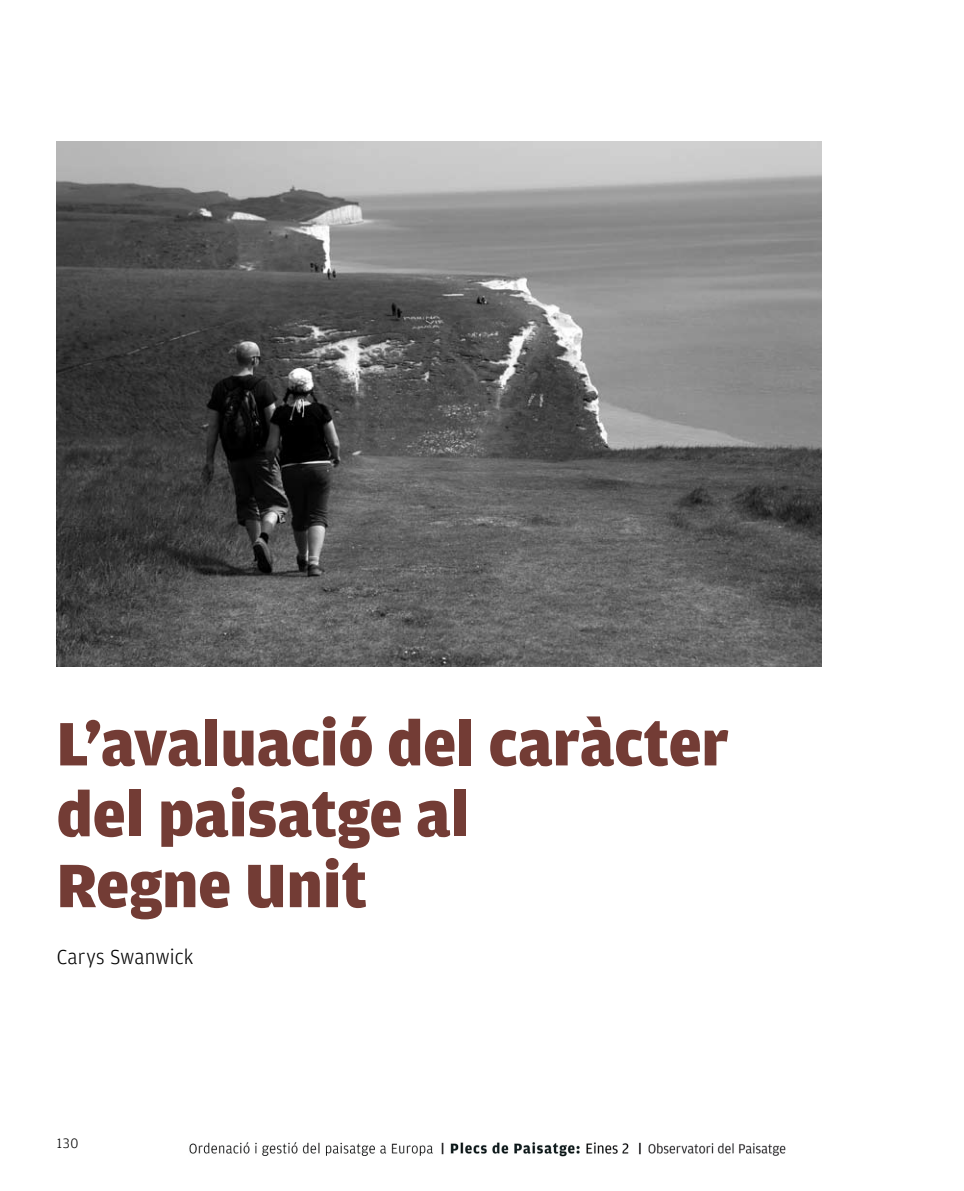
<style>
.page{position:relative;width:964px;height:1191px;background:#fff}
.page>*{position:absolute;margin:0;border:0;box-sizing:border-box;transform-origin:0 0}
.t1{font:900 65px/70.8px "Amplitude";color:#733c35}
.t2{font:300 21.6px "Amplitude";letter-spacing:.01em;color:#000}
.t3{font:300 14.4px "Amplitude";color:#000}
</style>
<div class="page">
<img style="left:189px;top:1142px;width:597px;height:15px">
<img style="left:57px;top:142px;width:764px;height:524px">
<p class="t1" style="left:57px;top:709px;width:673px">L’avaluació del caràcter del paisatge al<br>Regne Unit</p>
<p class="t2" style="left:57px;top:944px;width:138px">Carys Swanwick</p>
<p class="t3" style="left:57px;top:1135px;width:23px">130</p>
</div>
